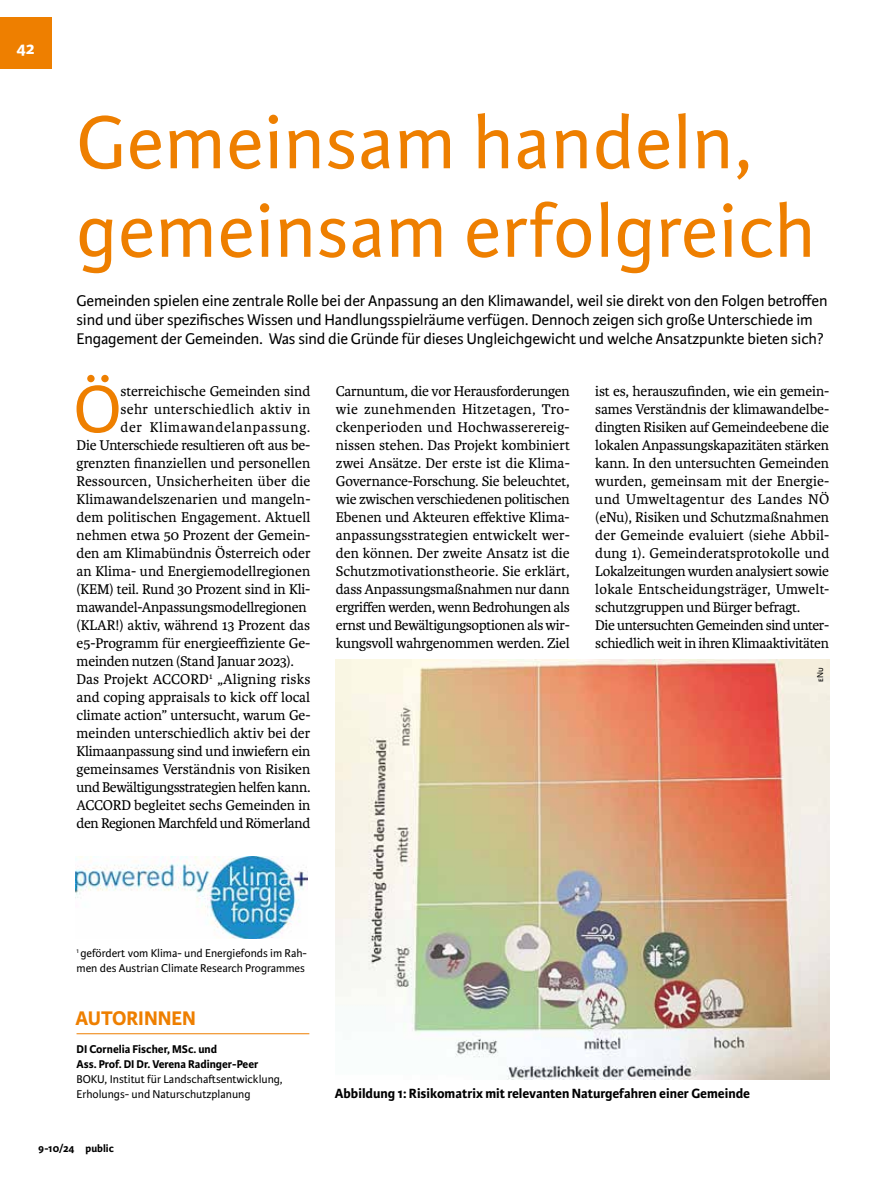
<style>
.page{position:relative;width:893px;height:1191px;background:#fff}
.page>*{position:absolute;margin:0;border:0;box-sizing:border-box;transform-origin:0 0}
.t1{font:79.5px/88.5px "Karmina Sans";letter-spacing:.01em;color:#ee7f00}
.t2{font:70.65px "Karmina Sans";color:#ee7f00}
.t3{font:700 21px "Karmina Sans";color:#ee7f00}
.t4{font:700 18px "Karmina Sans";color:#fff}
.t5{font:16.5px/18.8px "Karmina Sans";letter-spacing:-.01em;color:#000}
.t6{font:15px/18px "Karmina";letter-spacing:-.01em;color:#000;text-align:justify}
.t7{font:15px "Karmina";letter-spacing:.01em;color:#000}
.t8{font:15px "Karmina";letter-spacing:.025em;color:#000}
.t9{font:15px "Karmina";letter-spacing:.04em;color:#000}
.t10{font:700 14.25px "Karmina Sans";color:#000}
.t11{font:12px/15px "Karmina Sans";color:#000}
.t12{font:700 12px/15px "Karmina Sans";color:#000}
.t13{font:700 11.25px "Karmina Sans";color:#000}
.t14{font:9px "Karmina Sans";color:#000}
</style>
<div class="page">
<div style="left:0;top:18px;width:51px;height:51px;background:#ee7f00"></div>
<hr style="left:77px;top:1033px;width:232px;height:1px;background:#ee7f00">
<img style="left:336px;top:659px;width:493px;height:420px">
<img style="left:75px;top:856px;width:232px;height:83px">
<p class="t4" style="left:17px;top:38px;width:20px">42</p>
<h1 class="t1" style="left:77px;top:100px;width:740px">Gemeinsam handeln, gemeinsam erfolgreich</h1>
<p class="t5" style="left:77px;top:292px;width:752px">Gemeinden spielen eine zentrale Rolle bei der Anpassung an den Klimawandel, weil sie direkt von den Folgen betroffen sind und über spezifisches Wissen und Handlungsspielräume verfügen. Dennoch zeigen sich große Unterschiede im<br>Engagement der Gemeinden. Was sind die Gründe für dieses Ungleichgewicht und welche Ansatzpunkte bieten sich?</p>
<h2 class="t2" style="left:74px;top:370px;width:49px">Ö</h2>
<p class="t6" style="left:120px;top:382px;width:191px">sterreichische Gemeinden sind</p>
<p class="t8" style="left:120px;top:401px;width:192px">sehr unterschiedlich aktiv in</p>
<p class="t9" style="left:120px;top:419px;width:191px">der Klimawandelanpassung.</p>
<p class="t6" style="left:77px;top:436px;width:235px">Die Unterschiede resultieren oft aus be-</p>
<p class="t6" style="left:77px;top:454px;width:235px">grenzten finanziellen und personellen</p>
<p class="t7" style="left:77px;top:473px;width:235px">Ressourcen, Unsicherheiten über die</p>
<p class="t7" style="left:77px;top:491px;width:235px">Klimawandelszenarien und mangeln-</p>
<p class="t6" style="left:77px;top:508px;width:235px">dem politischen Engagement. Aktuell</p>
<p class="t6" style="left:77px;top:526px;width:235px">nehmen etwa 50 Prozent der Gemein-</p>
<p class="t6" style="left:77px;top:544px;width:235px">den am Klimabündnis Österreich oder</p>
<p class="t6" style="left:77px;top:562px;width:235px">an Klima- und Energiemodellregionen</p>
<p class="t6" style="left:77px;top:580px;width:235px">(KEM) teil. Rund 30 Prozent sind in Kli-</p>
<p class="t6" style="left:77px;top:598px;width:232px">mawandel-Anpassungsmodellregionen</p>
<p class="t6" style="left:77px;top:616px;width:235px">(KLAR!) aktiv, während 13 Prozent das</p>
<p class="t6" style="left:77px;top:634px;width:235px">e5-Programm für energieeffiziente Ge-</p>
<p class="t6" style="left:77px;top:652px;width:219px">meinden nutzen (Stand Januar 2023).</p>
<p class="t7" style="left:77px;top:671px;width:235px">Das Projekt ACCORD<sup>1</sup> „Aligning risks</p>
<p class="t6" style="left:77px;top:688px;width:235px">and coping appraisals to kick off local</p>
<p class="t6" style="left:77px;top:706px;width:235px">climate action” untersucht, warum Ge-</p>
<p class="t6" style="left:77px;top:724px;width:235px">meinden unterschiedlich aktiv bei der</p>
<p class="t6" style="left:77px;top:742px;width:235px">Klimaanpassung sind und inwiefern ein</p>
<p class="t6" style="left:77px;top:760px;width:235px">gemeinsames Verständnis von Risiken</p>
<p class="t6" style="left:77px;top:778px;width:236px">und Bewältigungsstrategien helfen kann.</p>
<p class="t6" style="left:77px;top:796px;width:235px">ACCORD begleitet sechs Gemeinden in</p>
<p class="t6" style="left:77px;top:814px;width:235px">den Regionen Marchfeld und Römerland</p>
<p class="t6" style="left:336px;top:382px;width:235px">Carnuntum, die vor Herausforderungen wie zunehmenden Hitzetagen, Tro&shy;ckenperioden und Hochwasserereig&shy;nissen stehen. Das Projekt kombiniert zwei Ansätze. Der erste ist die Klima-Governance-Forschung. Sie beleuchtet, wie zwischen verschiedenen politischen Ebenen und Akteuren effektive Klima&shy;anpassungsstrategien entwickelt wer&shy;den können. Der zweite Ansatz ist die Schutzmotivationstheorie. Sie erklärt, dass Anpassungsmaßnahmen nur dann ergriffen werden, wenn Bedrohungen als ernst und Bewältigungsoptionen als wir&shy;kungsvoll wahrgenommen werden. Ziel</p>
<p class="t6" style="left:595px;top:382px;width:236px;text-align:left">ist es, herauszufinden, wie ein gemein&shy;sames Verständnis der klimawandelbe&shy;dingten Risiken auf Gemeindeebene die lokalen Anpassungskapazitäten stärken kann. In den untersuchten Gemeinden wurden, gemeinsam mit der Energie&shy;und Umweltagentur des Landes NÖ (eNu), Risiken und Schutzmaßnahmen der Gemeinde evaluiert (siehe Abbil&shy;dung 1). Gemeinderatsprotokolle und Lokalzeitungen wurden analysiert sowie lokale Entscheidungsträger, Umwelt&shy;schutzgruppen und Bürger befragt.<br>Die untersuchten Gemeinden sind unter&shy;schiedlich weit in ihren Klimaaktivitäten</p>
<p class="t14" style="left:815px;top:681px;width:16px;rotate:-90deg">eNu</p>
<p class="t11" style="left:77px;top:945px;width:232px"><sup>1</sup> gefördert vom Klima- und Energiefonds im Rah&shy;men des Austrian Climate Research Programmes</p>
<h3 class="t3" style="left:75px;top:1006px;width:122px">AUTORINNEN</h3>
<p class="t12" style="left:77px;top:1041px;width:183px">DI Cornelia Fischer, MSc. und<br>Ass. Prof. DI Dr. Verena Radinger-Peer</p>
<p class="t11" style="left:77px;top:1071px;width:208px">BOKU, Institut für Landschaftsentwicklung,<br>Erholungs- und Naturschutzplanung</p>
<p class="t10" style="left:335px;top:1085px;width:417px">Abbildung 1: Risikomatrix mit relevanten Naturgefahren einer Gemeinde</p>
<p class="t13" style="left:38px;top:1142px;width:77px">9-10/24 public</p>
</div>
